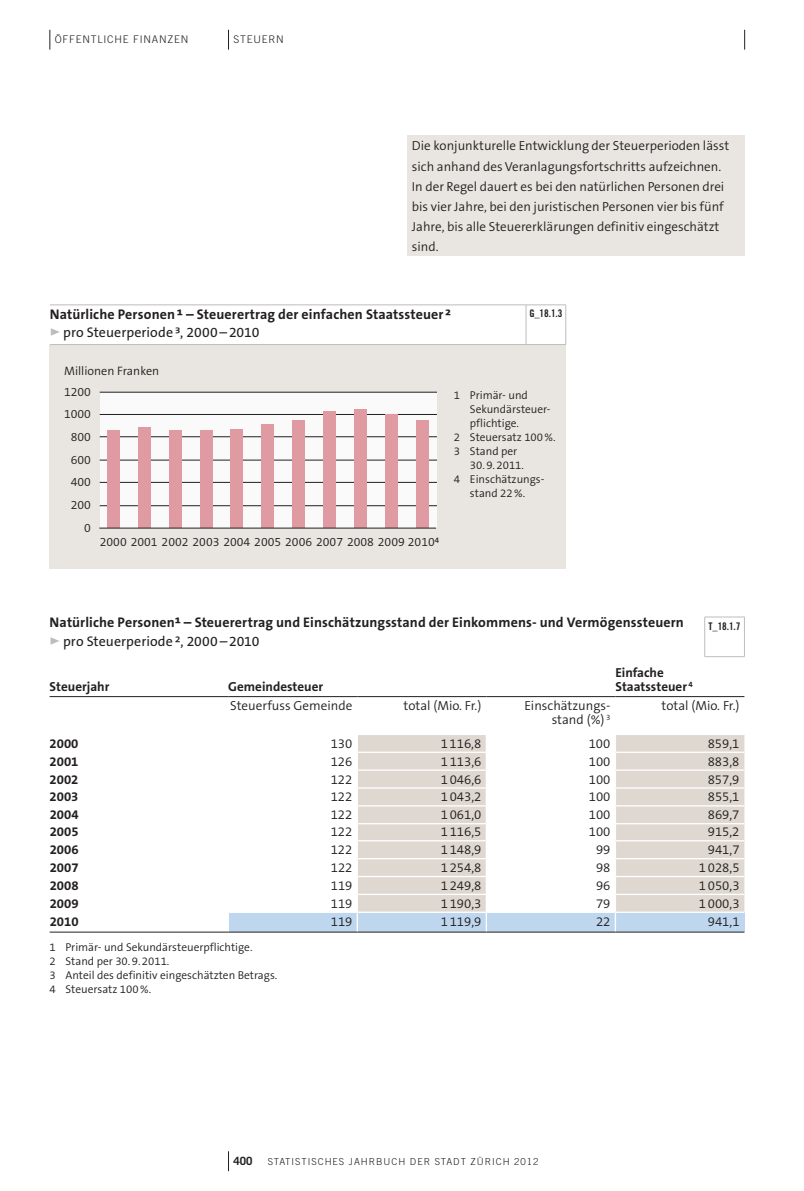
<style>
.page{position:relative;width:804px;height:1191px;background:#fff}
.page>*{position:absolute;margin:0;border:0;box-sizing:border-box;transform-origin:0 0}
.t1{font:700 14px "The Sans OT7";letter-spacing:.01em;color:#231f20}
.t2{font:14px "The Sans OT5 Plain";letter-spacing:.005em;color:#231f20}
.t3{font:300 13.12px/20.1px "The Sans OT4";color:#231f20}
.t4{font:700 13.12px/14px "The Sans OT7";color:#231f20}
.t5{font:300 12.25px "The Sans OT4";color:#231f20}
.t6{font:300 11.38px/14px "The Sans OT4";color:#231f20}
.t7{font:700 11.38px "Trade Gothic LT Std";color:#231f20}
.t8{font:300 10.5px "Trade Gothic LT Std";letter-spacing:.075em;color:#231f20}
.t9{font:10.5px "Trade Gothic LT Std Bd Cn 20";color:#231f20}
.t10{font:300 9.62px "Trade Gothic LT Std";letter-spacing:.1em;color:#231f20}
.s1{font-family:"The Sans OT7";font-weight:700;font-size:17.5px;color:#bcbdc0}
</style>
<div class="page">
<div style="left:407px;top:136px;width:337px;height:120px;background:#e9e5e0"></div>
<svg style="left:228px;top:1151px;width:1px;height:20px"></svg>
<svg style="left:50px;top:30px;width:1px;height:20px"></svg>
<svg style="left:228px;top:30px;width:1px;height:20px"></svg>
<svg style="left:744px;top:30px;width:1px;height:20px"></svg>
<div style="left:616px;top:735px;width:128px;height:176px;background:#ded8d1"></div>
<div style="left:615px;top:912px;width:129px;height:20px;background:#bed7ef"></div>
<hr style="left:50px;top:696px;width:178px;height:1px;background:#231f20">
<hr style="left:228px;top:696px;width:129px;height:1px;background:#231f20">
<hr style="left:357px;top:696px;width:129px;height:1px;background:#231f20">
<hr style="left:486px;top:696px;width:129px;height:1px;background:#231f20">
<hr style="left:615px;top:696px;width:129px;height:1px;background:#231f20">
<hr style="left:615px;top:751px;width:129px;height:2px;background:#fff">
<hr style="left:615px;top:769px;width:129px;height:2px;background:#fff">
<hr style="left:615px;top:787px;width:129px;height:1px;background:#fff">
<hr style="left:615px;top:805px;width:129px;height:1px;background:#fff">
<hr style="left:615px;top:823px;width:129px;height:1px;background:#fff">
<hr style="left:615px;top:840px;width:129px;height:1px;background:#fff">
<hr style="left:615px;top:858px;width:129px;height:1px;background:#fff">
<hr style="left:615px;top:876px;width:129px;height:1px;background:#fff">
<hr style="left:615px;top:893px;width:129px;height:2px;background:#fff">
<hr style="left:615px;top:911px;width:129px;height:2px;background:#fff">
<hr style="left:615px;top:931px;width:129px;height:1px;background:#231f20">
<svg style="left:229px;top:735px;width:387px;height:197px"></svg>
<hr style="left:50px;top:931px;width:178px;height:1px;background:#231f20">
<hr style="left:228px;top:931px;width:129px;height:1px;background:#231f20">
<hr style="left:357px;top:931px;width:129px;height:1px;background:#231f20">
<hr style="left:486px;top:931px;width:129px;height:1px;background:#231f20">
<hr style="left:704px;top:616px;width:40px;height:1px;background:#bcbdc0">
<svg style="left:704px;top:617px;width:1px;height:39px"></svg>
<svg style="left:744px;top:617px;width:1px;height:39px"></svg>
<hr style="left:704px;top:656px;width:40px;height:1px;background:#bcbdc0">
<div style="left:50px;top:345px;width:516px;height:223px;background:#e9e5e0"></div>
<div style="left:100px;top:392px;width:336px;height:136px;background:#fafafa"></div>
<hr style="left:100px;top:505px;width:336px;height:1px;background:#231f20">
<hr style="left:100px;top:482px;width:336px;height:1px;background:#231f20">
<hr style="left:100px;top:460px;width:336px;height:1px;background:#231f20">
<hr style="left:100px;top:436px;width:336px;height:1px;background:#231f20">
<hr style="left:100px;top:414px;width:336px;height:1px;background:#231f20">
<hr style="left:100px;top:392px;width:336px;height:1px;background:#231f20">
<div style="left:416px;top:421px;width:12px;height:107px;background:#df9ba1"></div>
<div style="left:385px;top:414px;width:12px;height:114px;background:#df9ba1"></div>
<div style="left:354px;top:409px;width:13px;height:119px;background:#df9ba1"></div>
<div style="left:323px;top:411px;width:13px;height:117px;background:#df9ba1"></div>
<div style="left:292px;top:421px;width:13px;height:107px;background:#df9ba1"></div>
<div style="left:262px;top:424px;width:12px;height:104px;background:#df9ba1"></div>
<div style="left:231px;top:429px;width:12px;height:99px;background:#df9ba1"></div>
<div style="left:200px;top:430px;width:12px;height:98px;background:#df9ba1"></div>
<div style="left:169px;top:430px;width:12px;height:98px;background:#df9ba1"></div>
<div style="left:138px;top:427px;width:12px;height:101px;background:#df9ba1"></div>
<div style="left:107px;top:430px;width:12px;height:98px;background:#df9ba1"></div>
<hr style="left:100px;top:527px;width:335px;height:1px;background:#231f20">
<hr style="left:50px;top:344px;width:476px;height:1px;background:#bcbdc0">
<hr style="left:526px;top:344px;width:40px;height:1px;background:#bcbdc0">
<hr style="left:50px;top:304px;width:476px;height:1px;background:#bcbdc0">
<hr style="left:526px;top:304px;width:40px;height:1px;background:#bcbdc0">
<svg style="left:50px;top:305px;width:516px;height:39px"></svg>
<p class="t8" style="left:55px;top:33px;width:133px">ÖFFENTLICHE FINANZEN</p>
<p class="t8" style="left:233px;top:33px;width:50px">STEUERN</p>
<p class="t3" style="left:412px;top:136px;width:319px">Die konjunkturelle Entwicklung der Steuerperioden lässt sich anhand des Veranlagungsfortschritts aufzeichnen.<br>In der Regel dauert es bei den natürlichen Personen drei bis vier Jahre, bei den juristischen Personen vier bis fünf Jahre, bis alle Steuererklärungen definitiv eingeschätzt sind.</p>
<p class="t1" style="left:50px;top:305px;width:403px">Natürliche Personen1 – Steuerertrag der einfachen Staatssteuer 2</p>
<p class="t2" style="left:50px;top:323px;width:211px"><span class="s1">▹</span> pro Steuerperiode3, 2000–2010</p>
<p class="t5" style="left:64px;top:363px;width:97px">Millionen Franken</p>
<p class="t9" style="left:529px;top:307px;width:35px">G_18.1.3</p>
<p class="t5" style="left:64px;top:384px;width:28px">1200</p>
<p class="t5" style="left:64px;top:406px;width:28px">1000</p>
<p class="t5" style="left:71px;top:429px;width:22px">800</p>
<p class="t5" style="left:71px;top:451px;width:22px">600</p>
<p class="t5" style="left:71px;top:474px;width:22px">400</p>
<p class="t5" style="left:71px;top:497px;width:22px">200</p>
<p class="t5" style="left:84px;top:519px;width:8px">0</p>
<p class="t5" style="left:100px;top:533px;width:341px">2000 2001 2002 2003 2004 2005 2006 2007 2008 2009 2010⁴</p>
<p class="t6" style="left:454px;top:388px;width:76px">1 Primär- und</p>
<p class="t6" style="left:470px;top:402px;width:82px">Sekundärsteuer-</p>
<p class="t6" style="left:470px;top:416px;width:51px">pflichtige.</p>
<p class="t6" style="left:454px;top:430px;width:103px">2 Steuersatz 100%.</p>
<p class="t6" style="left:454px;top:444px;width:65px">3 Stand per</p>
<p class="t6" style="left:470px;top:458px;width:56px">30.9.2011.</p>
<p class="t6" style="left:454px;top:472px;width:91px">4 Einschätzungs-</p>
<p class="t6" style="left:470px;top:486px;width:57px">stand 22%.</p>
<p class="t1" style="left:50px;top:613px;width:636px">Natürliche Personen1 – Steuerertrag und Einschätzungsstand der Einkommens- und Vermögenssteuern</p>
<p class="t2" style="left:50px;top:632px;width:211px"><span class="s1">▹</span> pro Steuerperiode2, 2000–2010</p>
<p class="t4" style="left:50px;top:680px;width:61px">Steuerjahr</p>
<p class="t4" style="left:228px;top:680px;width:96px">Gemeindesteuer</p>
<p class="t4" style="left:615px;top:666px;width:79px">Einfache<br>Staatssteuer <sup>4</sup></p>
<p class="t9" style="left:708px;top:619px;width:33px">T_18.1.7</p>
<p class="t3" style="left:230px;top:696px;width:124px">Steuerfuss Gemeinde</p>
<p class="t3" style="left:403px;top:696px;width:79px">total (Mio. Fr.)</p>
<p class="t3" style="left:524px;top:699px;width:88px;line-height:14px;text-align:right">Einschätzungs&shy;stand (%) <sup>3</sup></p>
<p class="t3" style="left:661px;top:696px;width:79px">total (Mio. Fr.)</p>
<p class="t4" style="left:50px;top:736px;width:30px">2000</p>
<p class="t3" style="left:331px;top:733px;width:23px">130</p>
<p class="t3" style="left:441px;top:733px;width:42px">1116,8</p>
<p class="t3" style="left:588px;top:733px;width:23px">100</p>
<p class="t3" style="left:707px;top:733px;width:33px">859,1</p>
<p class="t4" style="left:50px;top:754px;width:30px">2001</p>
<p class="t3" style="left:331px;top:751px;width:23px">126</p>
<p class="t3" style="left:441px;top:751px;width:42px">1113,6</p>
<p class="t3" style="left:589px;top:751px;width:23px">100</p>
<p class="t3" style="left:707px;top:751px;width:33px">883,8</p>
<p class="t4" style="left:50px;top:772px;width:30px">2002</p>
<p class="t3" style="left:331px;top:769px;width:23px">122</p>
<p class="t3" style="left:441px;top:769px;width:42px">1046,6</p>
<p class="t3" style="left:589px;top:769px;width:23px">100</p>
<p class="t3" style="left:707px;top:769px;width:33px">857,9</p>
<p class="t4" style="left:50px;top:790px;width:30px">2003</p>
<p class="t3" style="left:331px;top:787px;width:23px">122</p>
<p class="t3" style="left:441px;top:787px;width:42px">1043,2</p>
<p class="t3" style="left:589px;top:787px;width:23px">100</p>
<p class="t3" style="left:707px;top:787px;width:33px">855,1</p>
<p class="t4" style="left:50px;top:808px;width:30px">2004</p>
<p class="t3" style="left:331px;top:805px;width:23px">122</p>
<p class="t3" style="left:441px;top:805px;width:42px">1061,0</p>
<p class="t3" style="left:589px;top:805px;width:23px">100</p>
<p class="t3" style="left:707px;top:805px;width:33px">869,7</p>
<p class="t4" style="left:50px;top:825px;width:30px">2005</p>
<p class="t3" style="left:331px;top:822px;width:23px">122</p>
<p class="t3" style="left:441px;top:822px;width:42px">1116,5</p>
<p class="t3" style="left:589px;top:822px;width:23px">100</p>
<p class="t3" style="left:707px;top:822px;width:33px">915,2</p>
<p class="t4" style="left:50px;top:843px;width:30px">2006</p>
<p class="t3" style="left:331px;top:840px;width:23px">122</p>
<p class="t3" style="left:441px;top:840px;width:42px">1148,9</p>
<p class="t3" style="left:596px;top:840px;width:16px">99</p>
<p class="t3" style="left:707px;top:840px;width:33px">941,7</p>
<p class="t4" style="left:50px;top:860px;width:30px">2007</p>
<p class="t3" style="left:331px;top:857px;width:23px">122</p>
<p class="t3" style="left:441px;top:857px;width:42px">1254,8</p>
<p class="t3" style="left:596px;top:857px;width:16px">98</p>
<p class="t3" style="left:699px;top:857px;width:42px">1028,5</p>
<p class="t4" style="left:50px;top:878px;width:30px">2008</p>
<p class="t3" style="left:331px;top:875px;width:23px">119</p>
<p class="t3" style="left:441px;top:875px;width:42px">1249,8</p>
<p class="t3" style="left:596px;top:875px;width:16px">96</p>
<p class="t3" style="left:699px;top:875px;width:42px">1050,3</p>
<p class="t4" style="left:50px;top:896px;width:30px">2009</p>
<p class="t3" style="left:331px;top:893px;width:23px">119</p>
<p class="t3" style="left:441px;top:893px;width:42px">1190,3</p>
<p class="t3" style="left:596px;top:893px;width:16px">79</p>
<p class="t3" style="left:699px;top:893px;width:42px">1000,3</p>
<p class="t4" style="left:50px;top:914px;width:30px">2010</p>
<p class="t3" style="left:331px;top:911px;width:23px">119</p>
<p class="t3" style="left:441px;top:911px;width:42px">1119,9</p>
<p class="t3" style="left:596px;top:911px;width:16px">22</p>
<p class="t3" style="left:708px;top:911px;width:33px">941,1</p>
<p class="t6" style="left:49px;top:940px;width:229px">1 Primär- und Sekundärsteuerpflichtige.<br>2 Stand per 30.9.2011.<br>3 Anteil des definitiv eingeschätzten Betrags.<br>4 Steuersatz 100%.</p>
<p class="t7" style="left:233px;top:1153px;width:20px">400</p>
<p class="t10" style="left:268px;top:1155px;width:272px">STATISTISCHES JAHRBUCH DER STADT ZÜRICH 2012</p>
</div>
